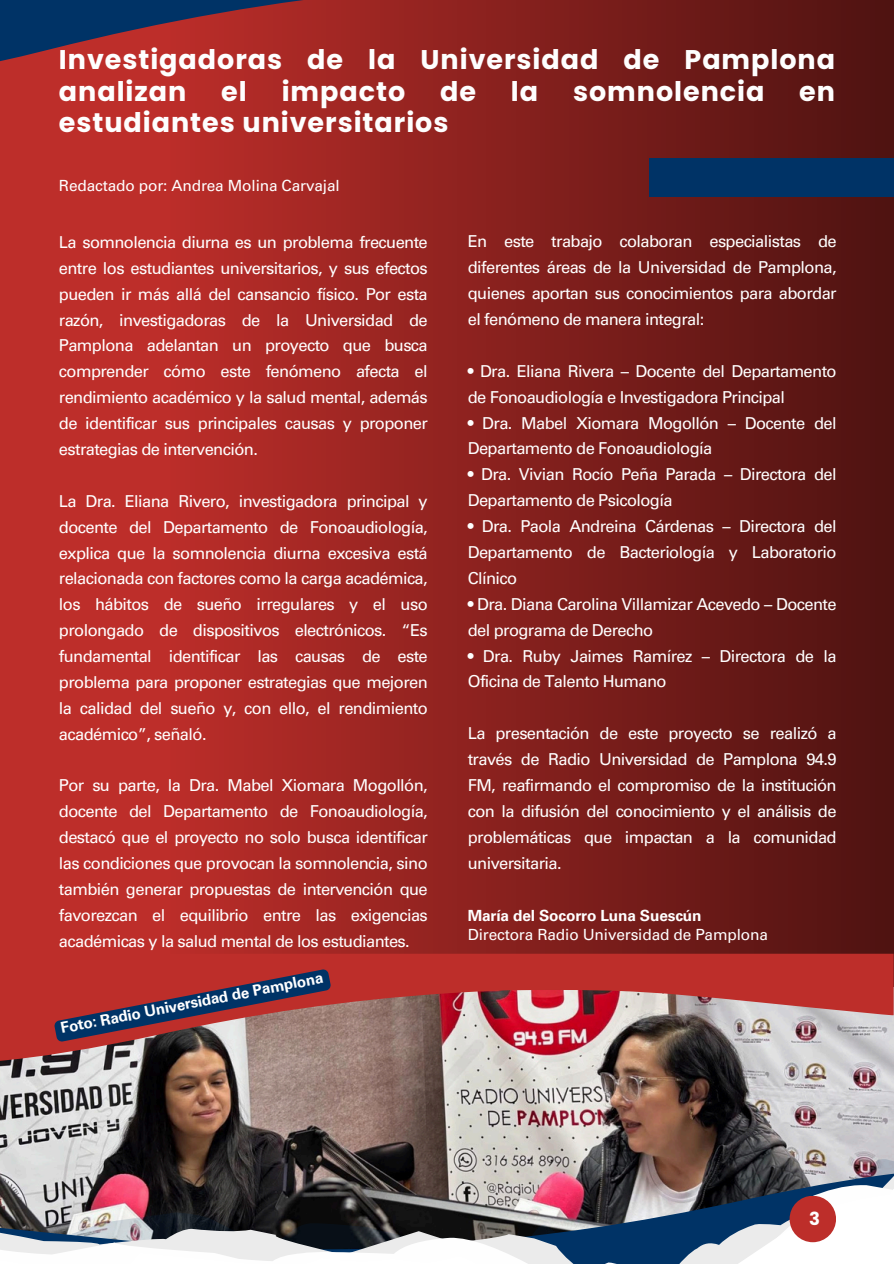
<style>
.page{position:relative;width:894px;height:1264px;background:#fff}
.page>*{position:absolute;margin:0;border:0;box-sizing:border-box;transform-origin:0 0}
.t1{font:700 27px/31.5px "Poppins";letter-spacing:.035em;color:#fefefe}
.t2{font:700 18px "Poppins";color:#fefefe}
.t3{font:16.5px/25.8px "Univers LT Pro 55 Roman";letter-spacing:-.035em;color:#fff;text-align:justify}
.t4{font:15.45px "Univers LT Pro 55 Roman";letter-spacing:-.01em;color:#fff}
.t5{font:700 15.45px "Univers LT Pro 65";letter-spacing:-.01em;color:#fff}
.t6{font:700 15.15px "Univers LT Pro 65";color:#fff}
</style>
<div class="page">
<div style="left:0;top:0;width:893px;height:1263px;background:#bd2e2a"></div>
<div style="left:170px;top:0;width:723px;height:1263px;background:linear-gradient(to right,#bb2d29,#4e1311)"></div>
<img style="left:0;top:889px;width:893px;height:374px">
<div style="left:789px;top:1195px;width:46px;height:47px;background:#bd2e2a;border-radius:50%"></div>
<svg style="left:0;top:0;width:893px;height:89px"></svg>
<div style="left:649px;top:158px;width:244px;height:39px;background:#036"></div>
<svg style="left:54px;top:968px;width:277px;height:74px"></svg>
<p class="t1" style="left:59px;top:44px;width:777px">Investigadoras de la Universidad de Pamplona analizan</p>
<p class="t1" style="left:221px;top:75px;width:27px">el</p>
<p class="t1" style="left:281px;top:75px;width:125px">impacto</p>
<p class="t1" style="left:440px;top:75px;width:37px">de</p>
<p class="t1" style="left:511px;top:75px;width:29px">la</p>
<p class="t1" style="left:573px;top:75px;width:193px">somnolencia</p>
<p class="t1" style="left:799px;top:75px;width:37px">en</p>
<p class="t1" style="left:59px;top:107px;width:391px">estudiantes universitarios</p>
<p class="t4" style="left:59px;top:180px;width:282px">Redactado por: Andrea Molina Carvajal</p>
<p class="t3" style="left:59px;top:231px;width:370px">La somnolencia diurna es un problema frecuente entre los estudiantes universitarios, y sus efectos pueden ir más allá del cansancio físico. Por esta razón, investigadoras de la Universidad de Pamplona adelantan un proyecto que busca comprender cómo este fenómeno afecta el rendimiento académico y la salud mental, además de identificar sus principales causas y proponer estrategias de intervención.</p>
<p class="t3" style="left:59px;top:490px;width:370px">La Dra. Eliana Rivero, investigadora principal y docente del Departamento de Fonoaudiología, explica que la somnolencia diurna excesiva está relacionada con factores como la carga académica, los hábitos de sueño irregulares y el uso prolongado de dispositivos electrónicos. “Es fundamental identificar las causas de este problema para proponer estrategias que mejoren la calidad del sueño y, con ello, el rendimiento académico”, señaló.</p>
<p class="t3" style="left:59px;top:775px;width:370px">Por su parte, la Dra. Mabel Xiomara Mogollón, docente del Departamento de Fonoaudiología, destacó que el proyecto no solo busca identificar las condiciones que provocan la somnolencia, sino también generar propuestas de intervención que favorezcan el equilibrio entre las exigencias académicas y la salud mental de los estudiantes.</p>
<p class="t6" style="left:60px;top:1022px;width:268px;rotate:-11deg">Foto: Radio Universidad de Pamplona</p>
<p class="t3" style="left:467px;top:231px;width:370px">En este trabajo colaboran especialistas de diferentes áreas de la Universidad de Pamplona, quienes aportan sus conocimientos para abordar el fenómeno de manera integral:</p>
<h1 class="t3" style="left:467px;top:360px;width:370px">• Dra. Eliana Rivera – Docente del Departamento de Fonoaudiología e Investigadora Principal</h1>
<p class="t3" style="left:467px;top:412px;width:370px">• Dra. Mabel Xiomara Mogollón – Docente del<br>Departamento de Fonoaudiología</p>
<p class="t3" style="left:467px;top:464px;width:370px">• Dra. Vivian Rocío Peña Parada – Directora del<br>Departamento de Psicología</p>
<p class="t3" style="left:467px;top:515px;width:370px">• Dra. Paola Andreina Cárdenas – Directora del Departamento de Bacteriología y Laboratorio Clínico</p>
<p class="t3" style="left:467px;top:593px;width:370px">• Dra. Diana Carolina Villamizar Acevedo – Docente del programa de Derecho</p>
<p class="t3" style="left:467px;top:645px;width:370px">• Dra. Ruby Jaimes Ramírez – Directora de la<br>Oficina de Talento Humano</p>
<p class="t3" style="left:467px;top:722px;width:370px">La presentación de este proyecto se realizó a través de Radio Universidad de Pamplona 94.9<br>FM, reafirmando el compromiso de la institución con la difusión del conocimiento y el análisis de problemáticas que impactan a la comunidad universitaria.</p>
<p class="t5" style="left:467px;top:909px;width:235px">María del Socorro Luna Suescún</p>
<p class="t4" style="left:467px;top:928px;width:301px">Directora Radio Universidad de Pamplona</p>
<p class="t2" style="left:808px;top:1206px;width:12px">3</p>
</div>
